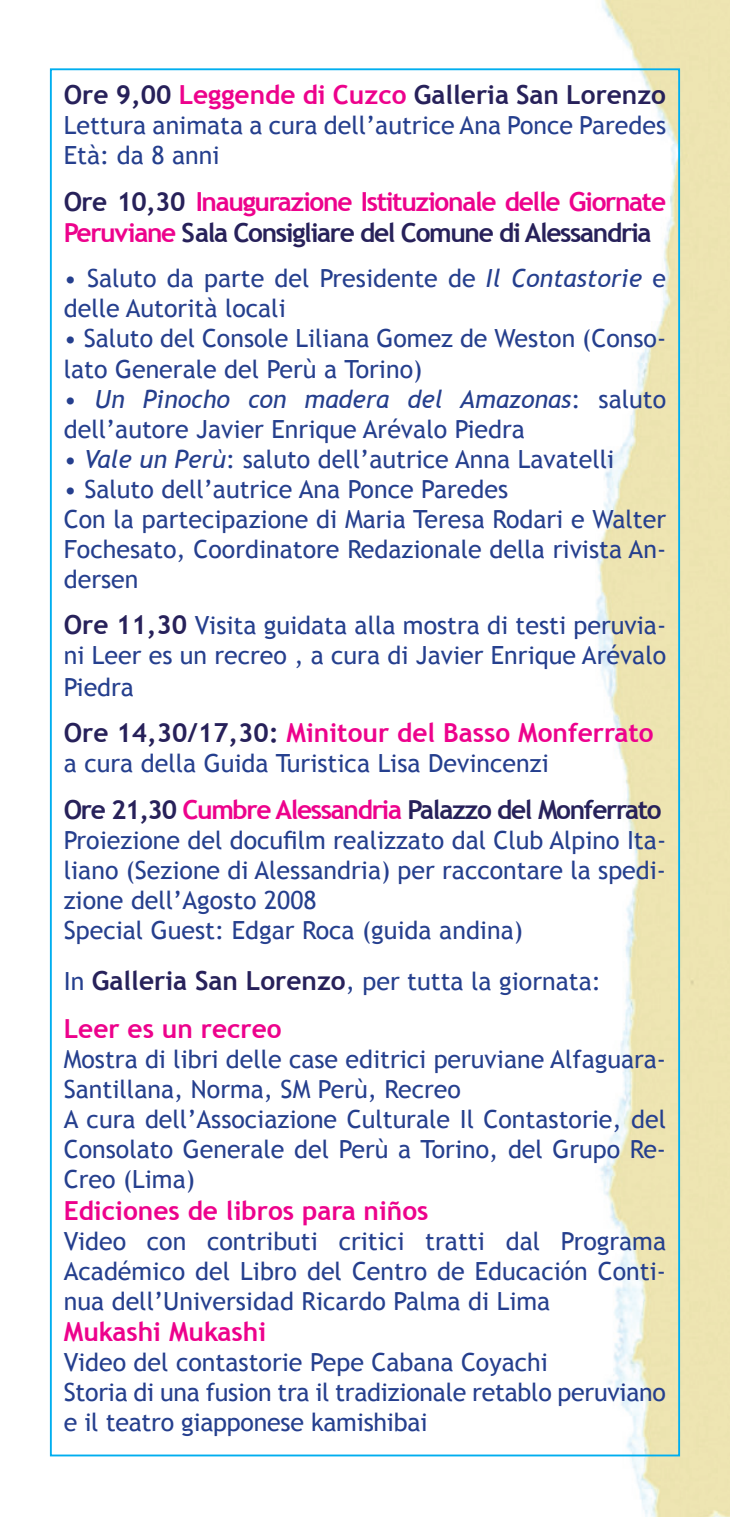
<style>
.page{position:relative;width:730px;height:1517px;background:#fff}
.page>*{position:absolute;margin:0;border:0;box-sizing:border-box;transform-origin:0 0}
.t1{font:700 26.25px "Trebuchet MS";color:#ed028c}
.t2{font:700 26.25px/31.5px "Trebuchet MS";letter-spacing:-.05em;color:#ed028c}
.t3{font:700 26.25px "Trebuchet MS";letter-spacing:-.05em;color:#27215a}
.t4{font:700 26.25px "Trebuchet MS";color:#27215a}
.t5{font:25px/30px "Trebuchet MS";color:#253f8e}
.s1{color:#ed028c}
.s2{color:#27215a}
.s3{font-style:italic}
.s4{font-weight:700;font-size:26.25px;color:#27215a}
</style>
<div class="page">
<img style="left:595px;top:0;width:135px;height:1517px">
<p class="t4" style="left:64px;top:79px;width:604px">Ore 9,00 <span class="s1">Leggende di Cuzco</span> Galleria San Lorenzo</p>
<p class="t5" style="left:64px;top:111px;width:604px">Lettura animata a cura dell’autrice Ana Ponce Paredes<br>Età: da 8 anni</p>
<p class="t2" style="left:64px;top:186px;width:604px"><span class="s2">Ore 10,30</span> Inaugurazione Istituzionale delle Giornate<br>Peruviane <span class="s2">Sala Consigliare del Comune di Alessandria</span></p>
<p class="t5" style="left:64px;top:264px;width:604px">• Saluto da parte del Presidente de <span class="s3">Il Contastorie</span> e delle Autorità locali</p>
<p class="t5" style="left:64px;top:324px;width:604px">• Saluto del Console Liliana Gomez de Weston (Conso&shy;lato Generale del Perù a Torino)</p>
<p class="t5" style="left:64px;top:384px;width:604px">• <span class="s3">Un Pinocho con madera del Amazonas</span>: saluto dell’autore Javier Enrique Arévalo Piedra</p>
<p class="t5" style="left:64px;top:444px;width:552px">• <span class="s3">Vale un Perù</span>: saluto dell’autrice Anna Lavatelli</p>
<p class="t5" style="left:64px;top:474px;width:604px">• Saluto dell’autrice Ana Ponce Paredes<br>Con la partecipazione di Maria Teresa Rodari e Walter Fochesato, Coordinatore Redazionale della rivista An&shy;dersen</p>
<p class="t5" style="left:64px;top:610px;width:604px;line-height:30.8px;text-align:justify"><span class="s4">Ore 11,30</span> Visita guidata alla mostra di testi peruvia&shy;ni Leer es un recreo , a cura di Javier Enrique Arévalo Piedra</p>
<p class="t1" style="left:64px;top:716px;width:591px"><span class="s2">Ore 14,30/17,30:</span> Minitour del Basso Monferrato</p>
<p class="t5" style="left:64px;top:748px;width:487px">a cura della Guida Turistica Lisa Devincenzi</p>
<p class="t3" style="left:64px;top:793px;width:599px">Ore 21,30 <span class="s1">Cumbre Alessandria</span> Palazzo del Monferrato</p>
<p class="t5" style="left:64px;top:825px;width:604px">Proiezione del docufilm realizzato dal Club Alpino Ita&shy;liano (Sezione di Alessandria) per raccontare la spedi&shy;zione dell’Agosto 2008<br>Special Guest: Edgar Roca (guida andina)</p>
<p class="t5" style="left:64px;top:966px;width:539px">In <span class="s4">Galleria San Lorenzo</span>, per tutta la giornata:</p>
<p class="t1" style="left:64px;top:1012px;width:219px">Leer es un recreo</p>
<p class="t5" style="left:64px;top:1044px;width:604px">Mostra di libri delle case editrici peruviane Alfaguara-Santillana, Norma, SM Perù, Recreo<br>A cura dell’Associazione Culturale Il Contastorie, del Consolato Generale del Perù a Torino, del Grupo Re-Creo (Lima)</p>
<p class="t1" style="left:64px;top:1193px;width:366px">Ediciones de libros para niños</p>
<p class="t5" style="left:64px;top:1226px;width:604px;text-align:justify">Video con contributi critici tratti dal Programa Académico del Libro del Centro de Educación Conti&shy;nua dell’Universidad Ricardo Palma di Lima</p>
<p class="t1" style="left:64px;top:1315px;width:204px">Mukashi Mukashi</p>
<p class="t5" style="left:64px;top:1347px;width:604px">Video del contastorie Pepe Cabana Coyachi<br>Storia di una fusion tra il tradizionale retablo peruviano e il teatro giapponese kamishibai</p>
</div>
